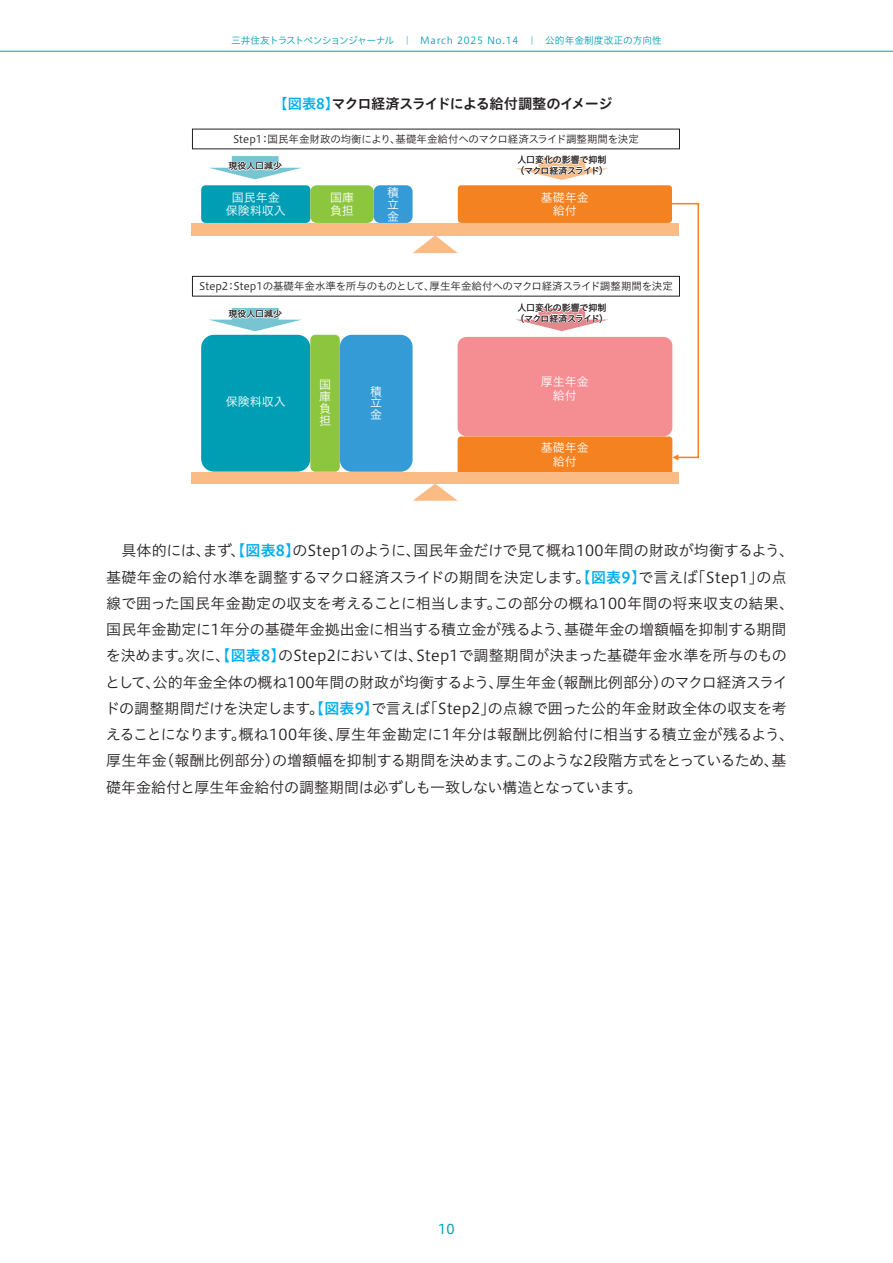
<style>
.page{position:relative;width:893px;height:1263px;background:#fff}
.page>*{position:absolute;margin:0;border:0;box-sizing:border-box;transform-origin:0 0}
.t1{font:15px/26.2px "Hiragino UD Sans Std W3";color:#231f20}
.t2{font:14.25px "Hiragino UD Sans Std W6";letter-spacing:-.05em;color:#231f20}
.t3{font:13.5px "Hiragino UD Sans Std N W4";color:#009eb4}
.t4{font:12px/13.5px "Hiragino UD Sans Std W3";color:#fff;text-align:center}
.t5{font:10.5px "Hiragino UD Sans Std W3";color:#231f20}
.t6{font:9.75px "Hiragino UD Sans Std W3";color:#009eb4}
.t7{font:9px/10.5px "Hiragino UD Sans Std W3";letter-spacing:-.015em;color:#231f20}
.s1{color:#00aeef}
.s2{font-family:"Hiragino UD Sans Std W6";color:#00aeef}
</style>
<div class="page">
<hr style="left:0;top:51px;width:893px;height:1px;background:#009eb4">
<div style="left:458px;top:337px;width:214px;height:99px;background:#f48e93;border-radius:9px"></div>
<div style="left:458px;top:436px;width:214px;height:38px;background:#f58220;border-radius:3px"></div>
<div style="left:192px;top:276px;width:488px;height:20px;border:1px solid #231f20"></div>
<svg style="left:651px;top:202px;width:48px;height:258px"></svg>
<div style="left:191px;top:223px;width:488px;height:12px;background:#fbbb85"></div>
<svg style="left:413px;top:235px;width:45px;height:18px"></svg>
<div style="left:201px;top:185px;width:109px;height:38px;background:#009eb4;border-radius:4px"></div>
<div style="left:310px;top:185px;width:64px;height:38px;background:#8bc63e;border-radius:6px"></div>
<div style="left:374px;top:185px;width:39px;height:38px;background:#359bd6;border-radius:6px"></div>
<div style="left:458px;top:185px;width:214px;height:38px;background:#f58220;border-radius:3px"></div>
<div style="left:191px;top:472px;width:488px;height:12px;background:#fbbb85"></div>
<svg style="left:413px;top:484px;width:45px;height:17px"></svg>
<div style="left:201px;top:335px;width:109px;height:137px;background:#009eb4;border-radius:13px"></div>
<div style="left:310px;top:335px;width:30px;height:137px;background:#8bc63e;border-radius:5px"></div>
<div style="left:340px;top:335px;width:73px;height:137px;background:#359bd6;border-radius:12px"></div>
<svg style="left:209px;top:156px;width:93px;height:23px"></svg>
<svg style="left:515px;top:156px;width:93px;height:24px"></svg>
<svg style="left:209px;top:308px;width:93px;height:23px"></svg>
<svg style="left:515px;top:308px;width:93px;height:23px"></svg>
<p class="t6" style="left:231px;top:33px;width:432px">三井住友トラストペンションジャーナル　｜　March 2025 No.14　｜　公的年金制度改正の方向性</p>
<p class="t2" style="left:273px;top:93px;width:341px"><span class="s1">【図表8】</span>マクロ経済スライドによる給付調整のイメージ</p>
<p class="t5" style="left:233px;top:131px;width:407px">Step1：国民年金財政の均衡により、基礎年金給付へのマクロ経済スライド調整期間を決定</p>
<p class="t7" style="left:228px;top:160px;width:55px">現役人口減少</p>
<p class="t7" style="left:516px;top:154px;width:94px">人口変化の影響で抑制（マクロ経済スライド）</p>
<p class="t4" style="left:387px;top:186px;width:13px;line-height:11.9px;text-align:justify">積立金</p>
<p class="t4" style="left:226px;top:190px;width:61px">国民年金保険料収入</p>
<p class="t4" style="left:330px;top:190px;width:25px;text-align:left">国庫負担</p>
<p class="t4" style="left:541px;top:190px;width:49px">基礎年金給付</p>
<p class="t5" style="left:199px;top:278px;width:475px">Step2：Step1の基礎年金水準を所与のものとして、厚生年金給付へのマクロ経済スライド調整期間を決定</p>
<p class="t7" style="left:228px;top:308px;width:55px">現役人口減少</p>
<p class="t7" style="left:516px;top:302px;width:94px">人口変化の影響で抑制（マクロ経済スライド）</p>
<p class="t4" style="left:226px;top:394px;width:61px">保険料収入</p>
<p class="t4" style="left:319px;top:378px;width:13px;line-height:12px;text-align:justify">国庫負担</p>
<p class="t4" style="left:370px;top:384px;width:13px;line-height:11.9px;text-align:justify">積立金</p>
<p class="t4" style="left:541px;top:374px;width:49px">厚生年金給付</p>
<p class="t4" style="left:541px;top:440px;width:49px">基礎年金給付</p>
<p class="t1" style="left:105px;top:537px;width:691px">　具体的には、まず、<span class="s2">【図表8】</span>のStep1のように、国民年金だけで見て概ね100年間の財政が均衡するよう、基礎年金の給付水準を調整するマクロ経済スライドの期間を決定します。<span class="s2">【図表9】</span>で言えば「Step1」の点線で囲った国民年金勘定の収支を考えることに相当します。この部分の概ね100年間の将来収支の結果、国民年金勘定に1年分の基礎年金拠出金に相当する積立金が残るよう、基礎年金の増額幅を抑制する期間を決めます。次に、<span class="s2">【図表8】</span>のStep2においては、Step1で調整期間が決まった基礎年金水準を所与のものとして、公的年金全体の概ね100年間の財政が均衡するよう、厚生年金（報酬比例部分）のマクロ経済スライドの調整期間だけを決定します。<span class="s2">【図表9】</span>で言えば「Step2」の点線で囲った公的年金財政全体の収支を考えることになります。概ね100年後、厚生年金勘定に1年分は報酬比例給付に相当する積立金が残るよう、厚生年金（報酬比例部分）の増額幅を抑制する期間を決めます。このような2段階方式をとっているため、基礎年金給付と厚生年金給付の調整期間は必ずしも一致しない構造となっています。</p>
<p class="t3" style="left:438px;top:1218px;width:18px">10</p>
</div>
